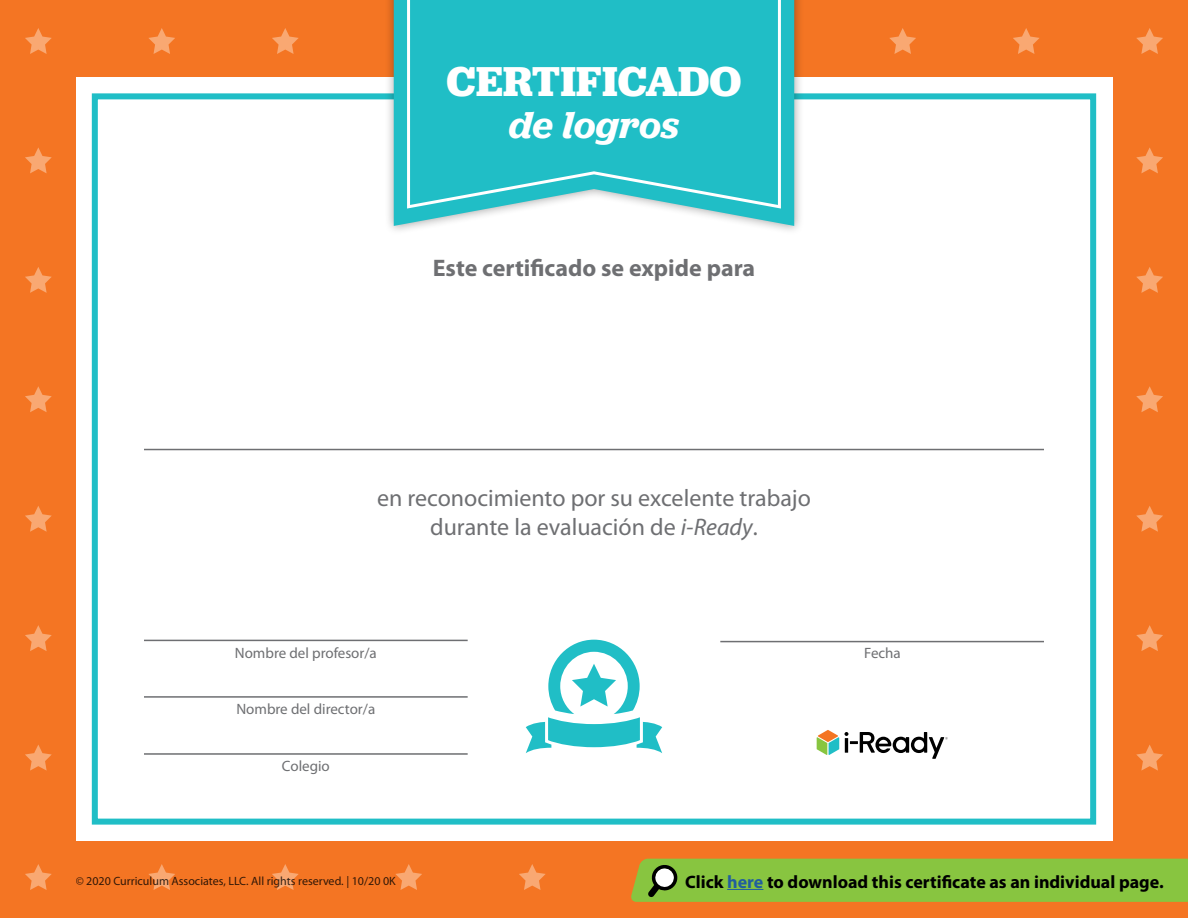
<style>
.page{position:relative;width:1188px;height:918px;background:#f47523}
.page>*{position:absolute;margin:0;border:0;box-sizing:border-box;transform-origin:0 0}
.t1{font:700 43.5px "Jubilat";color:#fff}
.t2{font:italic 600 39px "Jubilat";color:#fff}
.t3{font:24px/28.8px "Myriad Pro";color:#6e6f72;text-align:center}
.t4{font:700 24px "Myriad Pro";color:#6e6f72}
.t5{font:700 18px "Myriad Pro";color:#000}
.t6{font:15px "Myriad Pro";color:#6e6f72}
.t7{font:12px "Myriad Pro";color:#000}
.s1{font-style:italic}
.s2{color:#215e9e}
</style>
<div class="page">
<div style="left:76px;top:77px;width:1036px;height:764px;background:#fff"></div>
<div style="left:92px;top:93px;width:1004px;height:732px;border:6px solid #20bec6"></div>
<svg style="left:526px;top:640px;width:136px;height:113px"></svg>
<svg style="left:25px;top:28px;width:27px;height:26px"></svg>
<svg style="left:25px;top:147px;width:27px;height:26px"></svg>
<svg style="left:25px;top:267px;width:27px;height:26px"></svg>
<svg style="left:25px;top:386px;width:27px;height:26px"></svg>
<svg style="left:25px;top:506px;width:27px;height:26px"></svg>
<svg style="left:25px;top:745px;width:27px;height:26px"></svg>
<svg style="left:25px;top:625px;width:27px;height:26px"></svg>
<svg style="left:25px;top:864px;width:27px;height:26px"></svg>
<svg style="left:1136px;top:28px;width:27px;height:26px"></svg>
<svg style="left:1136px;top:147px;width:27px;height:26px"></svg>
<svg style="left:1136px;top:267px;width:27px;height:26px"></svg>
<svg style="left:1136px;top:386px;width:27px;height:26px"></svg>
<svg style="left:1136px;top:506px;width:27px;height:26px"></svg>
<svg style="left:1136px;top:745px;width:27px;height:26px"></svg>
<svg style="left:1136px;top:625px;width:27px;height:26px"></svg>
<svg style="left:148px;top:864px;width:27px;height:26px"></svg>
<svg style="left:272px;top:864px;width:27px;height:26px"></svg>
<svg style="left:395px;top:864px;width:27px;height:26px"></svg>
<svg style="left:519px;top:864px;width:27px;height:26px"></svg>
<svg style="left:148px;top:28px;width:27px;height:26px"></svg>
<svg style="left:272px;top:28px;width:27px;height:26px"></svg>
<svg style="left:889px;top:28px;width:27px;height:26px"></svg>
<svg style="left:1013px;top:28px;width:26px;height:26px"></svg>
<div style="left:384px;top:0;width:420px;height:235px;background:#000;opacity:.35"></div>
<svg style="left:394px;top:0;width:400px;height:226px;fill:#20bec6"></svg>
<svg style="left:406px;top:0;width:377px;height:210px;background:#2dc1c8"></svg>
<hr style="left:144px;top:449px;width:900px;height:1px;background:#6e6f72">
<hr style="left:144px;top:696px;width:324px;height:2px;background:#6e6f72">
<hr style="left:144px;top:753px;width:324px;height:2px;background:#6e6f72">
<hr style="left:144px;top:640px;width:324px;height:1px;background:#6e6f72">
<hr style="left:720px;top:641px;width:324px;height:1px;background:#6e6f72">
<svg style="left:817px;top:730px;width:22px;height:25px"></svg>
<svg style="left:845px;top:732px;width:103px;height:27px"></svg>
<div style="left:631px;top:859px;width:557px;height:43px;background:#88c540"></div>
<p class="t1" style="left:446px;top:53px;width:297px">CERTIFICADO</p>
<p class="t2" style="left:509px;top:100px;width:172px">de logros</p>
<p class="t4" style="left:433px;top:255px;width:324px">Este certificado se expide para</p>
<p class="t3" style="left:377px;top:484px;width:435px">en reconocimiento por su excelente trabajo durante la evaluación de <span class="s1">i-Ready</span>.</p>
<p class="t6" style="left:235px;top:644px;width:143px">Nombre del profesor/a</p>
<p class="t6" style="left:864px;top:644px;width:38px">Fecha</p>
<p class="t6" style="left:236px;top:701px;width:140px">Nombre del director/a</p>
<p class="t6" style="left:282px;top:758px;width:49px">Colegio</p>
<p class="t7" style="left:76px;top:874px;width:322px">© 2020 Curriculum Associates, LLC. All rights reserved. | 10/20 0K</p>
<p class="t5" style="left:685px;top:871px;width:480px">Click <span class="s2">here</span> to download this certificate as an individual page.</p>
</div>
